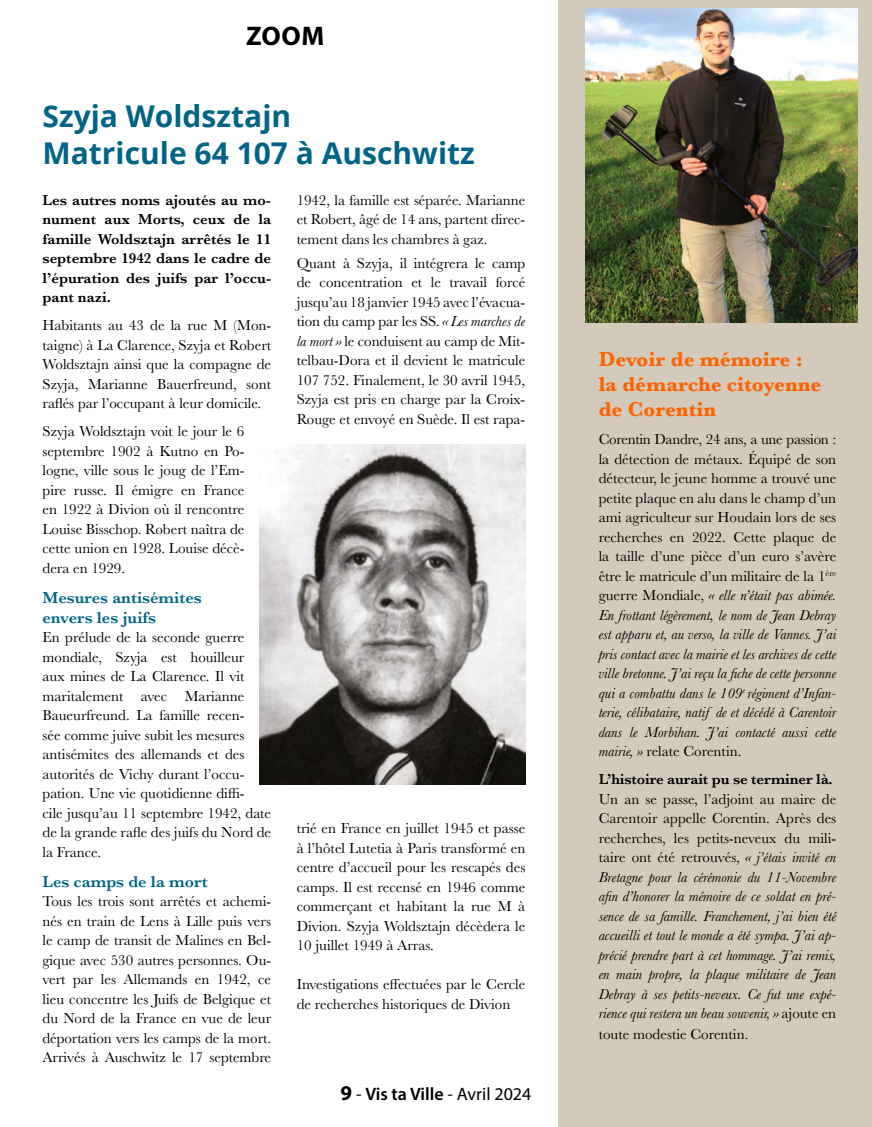
<style>
.page{position:relative;width:872px;height:1127px;background:#fff}
.page>*{position:absolute;margin:0;border:0;box-sizing:border-box;transform-origin:0 0}
.t1{font:700 30px/37.2px "Open Sans";color:#016486}
.t2{font:700 27px "Myriad Pro";color:#000}
.t3{font:700 21px/25.2px "Baskerville";color:#fc6303}
.t4{font:18px "Myriad Pro";color:#000}
.t5{font:600 16.5px/19.5px "Baskerville";color:#016486}
.t6{font:15px/19.5px "Baskerville";color:#000;text-align:justify}
.t7{font:italic 15px/19.5px "Baskerville";color:#000;text-align:justify}
.t8{font:600 15px/19.5px "Baskerville";color:#000;text-align:justify}
.s1{font-style:italic}
.s2{font-weight:700;font-size:21px}
.s3{font-weight:600}
.s4{font-style:normal}
</style>
<div class="page">
<div style="left:558px;top:0;width:314px;height:1127px;background:#d4cabb"></div>
<img style="left:585px;top:8px;width:272px;height:314px">
<img style="left:259px;top:444px;width:266px;height:340px">
<h2 class="t2" style="left:246px;top:19px;width:80px">ZOOM</h2>
<h1 class="t1" style="left:43px;top:97px;width:434px">Szyja Woldsztajn<br>Matricule 64 107 à Auschwitz</h1>
<p class="t8" style="left:43px;top:190px;width:230px">Les autres noms ajoutés au mo&shy;nument aux Morts, ceux de la famille Woldsztajn arrêtés le 11 septembre 1942 dans le cadre de l’épuration des juifs par l’occu&shy;pant nazi.</p>
<p class="t6" style="left:43px;top:316px;width:230px">Habitants au 43 de la rue M (Mon&shy;taigne) à La Clarence, Szyja et Robert Woldsztajn ainsi que la compagne de Szyja, Marianne Bauerfreund, sont raflés par l’occupant à leur domicile.</p>
<p class="t6" style="left:43px;top:422px;width:203px">Szyja Woldsztajn voit le jour le 6 septembre 1902 à Kutno en Po&shy;logne, ville sous le joug de l’Em&shy;pire russe. Il émigre en France en 1922 à Divion où il rencontre Louise Bisschop. Robert naîtra de cette union en 1928. Louise décè&shy;dera en 1929.</p>
<p class="t5" style="left:43px;top:588px;width:161px">Mesures antisémites envers les juifs</p>
<p class="t6" style="left:43px;top:628px;width:230px;text-align:left">En prélude de la seconde guerre mondiale, Szyja est houilleur<br>aux mines de La Clarence. Il vit maritalement avec Marianne<br>Baueurfreund. La famille recen-<br>sée comme juive subit les mesures antisémites des allemands et des autorités de Vichy durant l’occu&shy;pation. Une vie quotidienne diffi-<br>cile jusqu’au 11 septembre 1942, date de la grande rafle des juifs du Nord de la France.</p>
<p class="t5" style="left:43px;top:871px;width:167px">Les camps de la mort</p>
<p class="t6" style="left:43px;top:892px;width:230px">Tous les trois sont arrêtés et achemi&shy;nés en train de Lens à Lille puis vers le camp de transit de Malines en Bel&shy;gique avec 530 autres personnes. Ou&shy;vert par les Allemands en 1942, ce lieu concentre les Juifs de Belgique et du Nord de la France en vue de leur déportation vers les camps de la mort.<br>Arrivés à Auschwitz le 17 septembre</p>
<p class="t6" style="left:297px;top:190px;width:230px">1942, la famille est séparée. Marianne et Robert, âgé de 14 ans, partent direc&shy;tement dans les chambres à gaz.</p>
<p class="t6" style="left:297px;top:253px;width:230px">Quant à Szyja, il intégrera le camp de concentration et le travail forcé jusqu’au 18 janvier 1945 avec l’évacua&shy;tion du camp par les SS. <span class="s1">« Les marches de la mort »</span> le conduisent au camp de Mit&shy;telbau-Dora et il devient le matricule 107 752. Finalement, le 30 avril 1945, Szyja est pris en charge par la Croix-Rouge et envoyé en Suède. Il est rapa-</p>
<p class="t6" style="left:297px;top:819px;width:230px">trié en France en juillet 1945 et passe à l’hôtel Lutetia à Paris transformé en centre d’accueil pour les rescapés des camps. Il est recensé en 1946 comme commerçant et habitant la rue M à Divion. Szyja Woldsztajn décèdera le 10 juillet 1949 à Arras.</p>
<p class="t6" style="left:297px;top:975px;width:230px">Investigations effectuées par le Cercle de recherches historiques de Divion</p>
<p class="t4" style="left:340px;top:1083px;width:192px"><span class="s2">9</span> - <span class="s3">Vis ta Ville</span> - Avril 2024</p>
<h3 class="t3" style="left:598px;top:346px;width:224px">Devoir de mémoire : la démarche citoyenne de Corentin</h3>
<p class="t7" style="left:598px;top:429px;width:239px"><span class="s4">Corentin Dandre, 24 ans, a une passion : la détection de métaux. Équipé de son détecteur, le jeune homme a trouvé une petite plaque en alu dans le champ d’un ami agriculteur sur Houdain lors de ses recherches en 2022. Cette plaque de la taille d’une pièce d’un euro s’avère être le matricule d’un militaire de la 1</span><sup>ère </sup><span class="s4">guerre Mondiale,</span> « elle n’était pas abimée.<br>En frottant légèrement, le nom de Jean Debray est apparu et, au verso, la ville de Vannes. J’ai pris contact avec la mairie et les archives de cette ville bretonne. J’ai reçu la fiche de cette personne qui a combattu dans le 109<sup>e</sup> régiment d’Infan&shy;terie, célibataire, natif de et décédé à Carentoir dans le Morbihan. J’ai contacté aussi cette mairie, » <span class="s4">relate Corentin.</span></p>
<p class="t8" style="left:598px;top:769px;width:236px">L’histoire aurait pu se terminer là.</p>
<p class="t7" style="left:598px;top:789px;width:239px"><span class="s4">Un an se passe, l’adjoint au maire de Carentoir appelle Corentin. Après des recherches, les petits-neveux du mili&shy;taire ont été retrouvés,</span> « j’étais invité en Bretagne pour la cérémonie du 11-Novembre afin d’honorer la mémoire de ce soldat en pré&shy;sence de sa famille. Franchement, j’ai bien été accueilli et tout le monde a été sympa. J’ai ap&shy;précié prendre part à cet hommage. J’ai remis, en main propre, la plaque militaire de Jean Debray à ses petits-neveux. Ce fut une expé&shy;rience qui restera un beau souvenir, » <span class="s4">ajoute en</span></p>
<p class="t6" style="left:598px;top:1025px;width:151px">toute modestie Corentin.</p>
</div>
